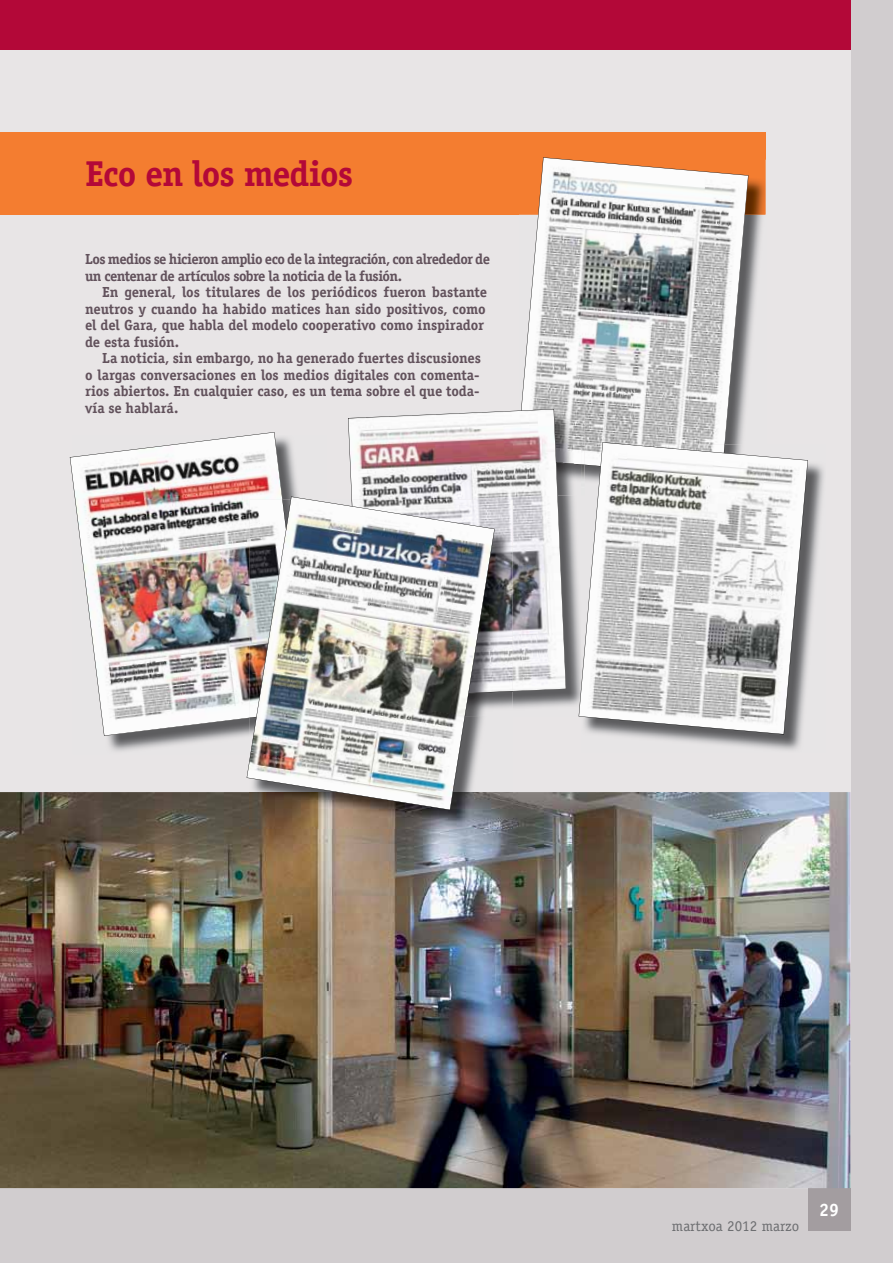
<style>
.page{position:relative;width:893px;height:1263px;background:#d1cdcf}
.page>*{position:absolute;margin:0;border:0;box-sizing:border-box;transform-origin:0 0}
.t1{font:700 36px "Officina Serif Std";letter-spacing:-.03em;color:#b30838}
.t2{font:700 18px "Officina Serif Std";color:#fff}
.t3{font:15px "Officina Serif Std";color:#6d6e71}
.t4{font:700 14.7px/16.5px "Officina Serif Std";letter-spacing:-.015em;color:#62525c}
.t5{font:700 14.7px/16.5px "Officina Serif Std";letter-spacing:-.04em;color:#62525c}
</style>
<div class="page">
<div style="left:808px;top:1188px;width:42px;height:43px;background:#a39da0"></div>
<div style="left:0;top:49px;width:850px;height:1139px;background:#e8e5e6"></div>
<div style="left:0;top:132px;width:765px;height:82px;background:#f47d30"></div>
<img style="left:108px;top:736px;width:135px;height:15px">
<img style="left:70px;top:432px;width:228px;height:304px">
<img style="left:748px;top:160px;width:18px;height:211px">
<img style="left:748px;top:160px;width:17px;height:54px">
<svg style="left:517px;top:157px;width:231px;height:285px"></svg>
<img style="left:513px;top:495px;width:66px;height:221px">
<img style="left:566px;top:465px;width:13px;height:30px">
<img style="left:566px;top:411px;width:18px;height:51px">
<img style="left:566px;top:462px;width:13px;height:3px">
<svg style="left:348px;top:409px;width:218px;height:289px"></svg>
<img style="left:0;top:792px;width:850px;height:396px">
<img style="left:250px;top:792px;width:263px;height:36px">
<img style="left:495px;top:500px;width:18px;height:198px">
<img style="left:495px;top:691px;width:18px;height:5px">
<img style="left:247px;top:496px;width:248px;height:314px">
<img style="left:607px;top:463px;width:217px;height:287px">
<svg style="left:579px;top:442px;width:229px;height:292px"></svg>
<div style="left:0;top:0;width:850px;height:50px;background:#b30838"></div>
<h1 class="t1" style="left:85px;top:151px;width:269px">Eco en los medios</h1>
<p class="t5" style="left:85px;top:251px;width:407px">Los medios se hicieron amplio eco de la integración, con alrededor de un centenar de artículos sobre la noticia de la fusión.</p>
<p class="t4" style="left:85px;top:284px;width:404px;text-indent:17px">En general, los titulares de los periódicos fueron bastante neutros y cuando ha habido matices han sido positivos, como el del Gara, que habla del modelo cooperativo como inspirador de esta fusión.</p>
<p class="t4" style="left:85px;top:350px;width:397px;text-align:justify;text-indent:17px">La noticia, sin embargo, no ha generado fuertes discusiones o largas conversaciones en los medios digitales con comenta&shy;rios abiertos. En cualquier caso, es un tema sobre el que toda&shy;vía se hablará.</p>
<p class="t3" style="left:672px;top:1217px;width:129px">martxoa 2012 marzo</p>
<p class="t2" style="left:819px;top:1198px;width:22px">29</p>
</div>
